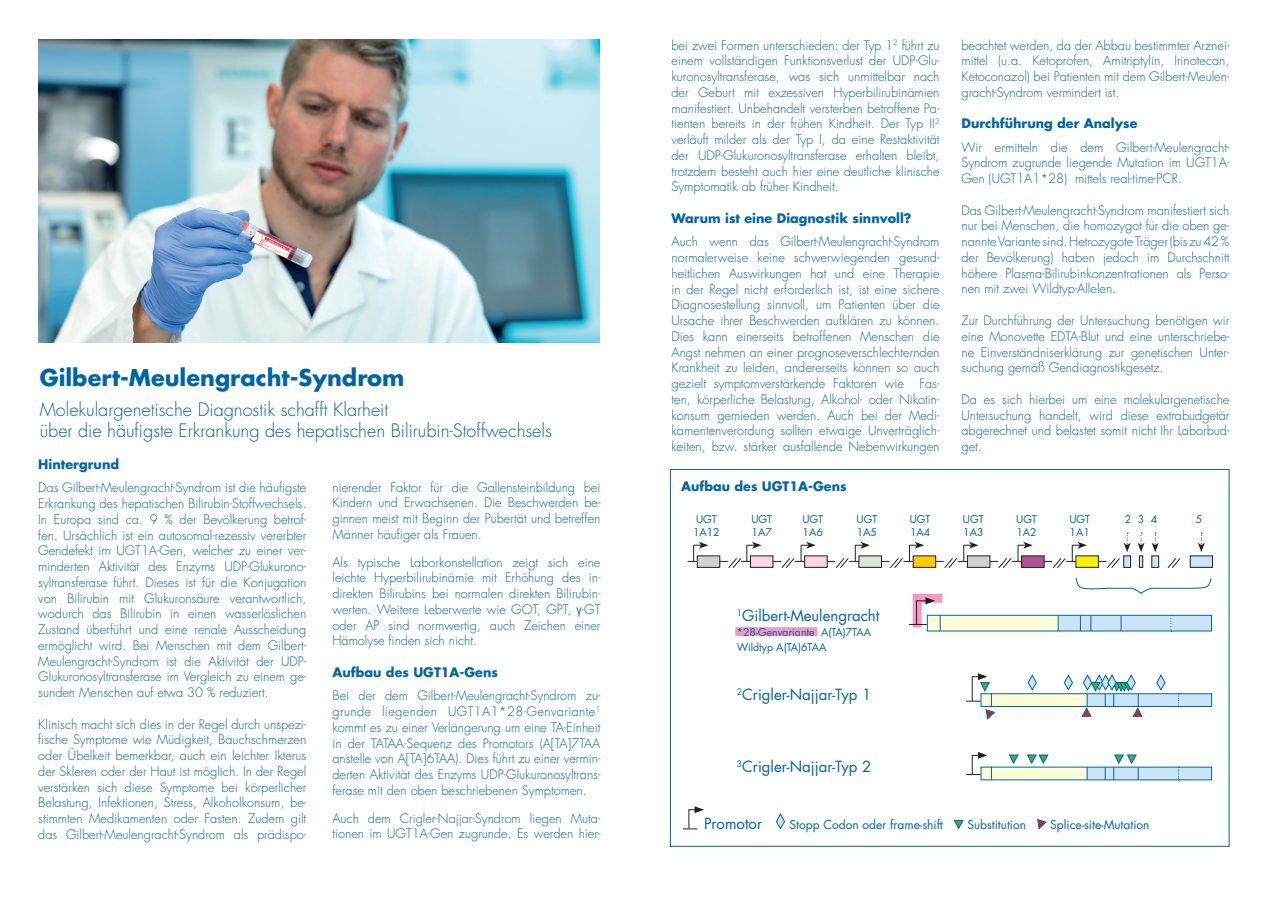
<style>
.page{position:relative;width:1272px;height:902px;background:#fff}
.page>*{position:absolute;margin:0;border:0;box-sizing:border-box;transform-origin:0 0}
.t1{font:700 22.5px "Futura Std";color:#0065a4}
.t2{font:300 18px/21px "Futura Std";color:#0065a4}
.t3{font:15px "Futura Std";color:#0065a4}
.t4{font:300 12.75px/15.8px "Futura Std";color:#0065a4;text-align:justify}
.t5{font:700 12.75px "Futura Std";color:#0065a4}
.t6{font:12px "Futura Std";color:#0065a4}
.t7{font:10.5px/12.6px "Futura Std";color:#0065a4}
.s1{font-family:"Arial Narrow";font-weight:400}
</style>
<div class="page">
<div style="left:735px;top:627px;width:82px;height:9px;background:#f499c2"></div>
<img style="left:38px;top:39px;width:562px;height:303px">
<div style="left:1058px;top:615px;width:153px;height:16px;background:#cbe4f6"></div>
<div style="left:927px;top:615px;width:130px;height:16px;background:#fffbd6"></div>
<div style="left:926px;top:614px;width:285px;height:17px;border:1px solid #0065a4"></div>
<svg style="left:1057px;top:615px;width:1px;height:16px"></svg>
<svg style="left:1079px;top:615px;width:1px;height:16px"></svg>
<svg style="left:1090px;top:615px;width:1px;height:16px"></svg>
<svg style="left:1120px;top:615px;width:1px;height:16px"></svg>
<svg style="left:909px;top:593px;width:42px;height:39px"></svg>
<div style="left:1087px;top:767px;width:124px;height:12px;background:#cbe4f6"></div>
<div style="left:981px;top:767px;width:105px;height:12px;background:#fffbd6"></div>
<svg style="left:1086px;top:767px;width:1px;height:13px"></svg>
<svg style="left:1104px;top:767px;width:1px;height:13px"></svg>
<svg style="left:966px;top:752px;width:26px;height:28px"></svg>
<div style="left:1087px;top:693px;width:124px;height:13px;background:#cbe4f6"></div>
<div style="left:981px;top:693px;width:105px;height:13px;background:#fffbd6"></div>
<div style="left:980px;top:693px;width:231px;height:13px;border:1px solid #0065a4"></div>
<svg style="left:1178px;top:693px;width:1px;height:14px"></svg>
<svg style="left:1008px;top:754px;width:11px;height:10px"></svg>
<svg style="left:1026px;top:754px;width:23px;height:10px"></svg>
<svg style="left:1113px;top:754px;width:25px;height:26px"></svg>
<svg style="left:1027px;top:674px;width:10px;height:17px"></svg>
<svg style="left:1063px;top:674px;width:10px;height:17px"></svg>
<svg style="left:1156px;top:674px;width:9px;height:17px"></svg>
<div style="left:697px;top:556px;width:22px;height:11px;background:#d1d2d4"></div>
<svg style="left:687px;top:542px;width:21px;height:20px"></svg>
<div style="left:750px;top:556px;width:23px;height:11px;background:#fad5e5"></div>
<svg style="left:719px;top:541px;width:42px;height:27px"></svg>
<div style="left:804px;top:556px;width:23px;height:11px;background:#fad5e5"></div>
<svg style="left:772px;top:541px;width:43px;height:27px"></svg>
<div style="left:858px;top:556px;width:23px;height:11px;background:#d8e9d2"></div>
<svg style="left:827px;top:542px;width:43px;height:26px"></svg>
<div style="left:913px;top:556px;width:22px;height:11px;background:#feca0a"></div>
<svg style="left:881px;top:542px;width:43px;height:26px"></svg>
<div style="left:967px;top:556px;width:22px;height:11px;background:#d1d2d4"></div>
<svg style="left:935px;top:541px;width:43px;height:27px"></svg>
<div style="left:1021px;top:556px;width:23px;height:11px;background:#ab549a"></div>
<svg style="left:989px;top:541px;width:43px;height:27px"></svg>
<div style="left:1075px;top:556px;width:23px;height:11px;background:#fff101"></div>
<svg style="left:1043px;top:541px;width:43px;height:27px"></svg>
<div style="left:1151px;top:556px;width:7px;height:11px;background:#cbe4f6"></div>
<div style="left:1151px;top:555px;width:7px;height:12px;border:1px solid #231f20"></div>
<div style="left:1190px;top:556px;width:22px;height:11px;background:#cbe4f6"></div>
<svg style="left:1167px;top:558px;width:14px;height:10px"></svg>
<svg style="left:1098px;top:532px;width:32px;height:36px"></svg>
<svg style="left:1137px;top:532px;width:7px;height:35px"></svg>
<svg style="left:1152px;top:532px;width:6px;height:20px"></svg>
<svg style="left:1198px;top:532px;width:6px;height:20px"></svg>
<svg style="left:682px;top:806px;width:22px;height:23px"></svg>
<svg style="left:775px;top:813px;width:10px;height:16px"></svg>
<svg style="left:953px;top:819px;width:11px;height:11px"></svg>
<svg style="left:1037px;top:819px;width:10px;height:11px"></svg>
<svg style="left:966px;top:673px;width:29px;height:47px"></svg>
<svg style="left:1080px;top:674px;width:62px;height:43px"></svg>
<svg style="left:1075px;top:577px;width:136px;height:17px"></svg>
<h1 class="t1" style="left:40px;top:362px;width:366px">Gilbert-Meulengracht-Syndrom</h1>
<h2 class="t2" style="left:40px;top:399px;width:513px">Molekulargenetische Diagnostik schafft Klarheit<br>über die häufigste Erkrankung des hepatischen Bilirubin-Stoffwechsels</h2>
<p class="t5" style="left:38px;top:455px;width:82px">Hintergrund</p>
<p class="t4" style="left:38px;top:480px;width:269px">Das Gilbert-Meulengracht-Syndrom ist die häufigste Erkrankung des hepatischen Bilirubin-Stoffwechsels.<br>In Europa sind ca. 9 % der Bevölkerung betrof&shy;fen. Ursächlich ist ein autosomal-rezessiv vererbter Gendefekt im UGT1A-Gen, welcher zu einer ver&shy;minderten Aktivität des Enzyms UDP-Glukurono&shy;syltransferase führt. Dieses ist für die Konjugation von Bilirubin mit Glukuronsäure verantwortlich, wodurch das Bilirubin in einen wasserlöslichen Zustand überführt und eine renale Ausscheidung ermöglicht wird. Bei Menschen mit dem Gilbert-Meulengracht-Syndrom ist die Aktivität der UDP-Glukuronosyltransferase im Vergleich zu einem ge&shy;sunden Menschen auf etwa 30 % reduziert.</p>
<p class="t4" style="left:38px;top:716px;width:269px">Klinisch macht sich dies in der Regel durch unspezi&shy;fische Symptome wie Müdigkeit, Bauchschmerzen oder Übelkeit bemerkbar, auch ein leichter Ikterus der Skleren oder der Haut ist möglich. In der Regel verstärken sich diese Symptome bei körperlicher Belastung, Infektionen, Stress, Alkoholkonsum, be&shy;stimmten Medikamenten oder Fasten. Zudem gilt das Gilbert-Meulengracht-Syndrom als prädispo-</p>
<p class="t4" style="left:332px;top:479px;width:269px">nierender Faktor für die Gallensteinbildung bei Kindern und Erwachsenen. Die Beschwerden be&shy;ginnen meist mit Beginn der Pubertät und betreffen Männer häufiger als Frauen.</p>
<p class="t4" style="left:332px;top:554px;width:269px">Als typische Laborkonstellation zeigt sich eine leichte Hyperbilirubinämie mit Erhöhung des in&shy;direkten Bilirubins bei normalen direkten Bilirubin&shy;werten. Weitere Leberwerte wie GOT, GPT, <span class="s1">γ</span>-GT oder AP sind normwertig, auch Zeichen einer Hämolyse finden sich nicht.</p>
<p class="t5" style="left:332px;top:663px;width:167px">Aufbau des UGT1A-Gens</p>
<p class="t4" style="left:332px;top:688px;width:269px">Bei der dem Gilbert-Meulengracht-Syndrom zu&shy;grunde liegenden UGT1A1*28-Genvariante<sup>1 </sup>kommt es zu einer Verlängerung um eine TA-Einheit in der TATAA-Sequenz des Promotors (A[TA]7TAA anstelle von A[TA]6TAA). Dies führt zu einer vermin&shy;derten Aktivität des Enzyms UDP-Glukuronosyltrans&shy;ferase mit den oben beschriebenen Symptomen.</p>
<p class="t4" style="left:332px;top:810px;width:269px">Auch dem Crigler-Najjar-Syndrom liegen Muta&shy;tionen im UGT1A-Gen zugrunde. Es werden hier-</p>
<p class="t4" style="left:671px;top:37px;width:269px">bei zwei Formen unterschieden: der Typ 1<sup>2</sup> führt zu einem vollständigen Funktionsverlust der UDP-Glu&shy;kuronosyltransferase, was sich unmittelbar nach der Geburt mit exzessiven Hyperbilirubinämien manifestiert. Unbehandelt versterben betroffene Pa&shy;tienten bereits in der frühen Kindheit. Der Typ II<sup>3 </sup>verläuft milder als der Typ I, da eine Restaktivität der UDP-Glukuronosyltransferase erhalten bleibt, trotzdem besteht auch hier eine deutliche klinische Symptomatik ab früher Kindheit.</p>
<p class="t5" style="left:671px;top:210px;width:241px">Warum ist eine Diagnostik sinnvoll?</p>
<p class="t4" style="left:671px;top:234px;width:269px">Auch wenn das Gilbert-Meulengracht-Syndrom normalerweise keine schwerwiegenden gesund&shy;heitlichen Auswirkungen hat und eine Therapie in der Regel nicht erforderlich ist, ist eine sichere Diagnosestellung sinnvoll, um Patienten über die Ursache ihrer Beschwerden aufklären zu können.<br>Dies kann einerseits betroffenen Menschen die Angst nehmen an einer prognoseverschlechternden Krankheit zu leiden, andererseits können so auch gezielt symptomverstärkende Faktoren wie Fas&shy;ten, körperliche Belastung, Alkohol- oder Nikotin&shy;konsum gemieden werden. Auch bei der Medi&shy;kamentenverordung sollten etwaige Unverträglich&shy;keiten, bzw. stärker ausfallende Nebenwirkungen</p>
<p class="t4" style="left:961px;top:37px;width:269px">beachtet werden, da der Abbau bestimmter Arznei&shy;mittel (u.a. Ketoprofen, Amitriptylin, Irinotecan, Ketoconazol) bei Patienten mit dem Gilbert-Meulen&shy;gracht-Syndrom vermindert ist.</p>
<p class="t5" style="left:961px;top:115px;width:177px">Durchführung der Analyse</p>
<p class="t4" style="left:961px;top:139px;width:269px">Wir ermitteln die dem Gilbert-Meulengracht-Syndrom zugrunde liegende Mutation im UGT1A-Gen (UGT1A1*28) mittels real-time-PCR.</p>
<p class="t4" style="left:961px;top:202px;width:269px">Das Gilbert-Meulengracht-Syndrom manifestiert sich nur bei Menschen, die homozygot für die oben ge&shy;nannte Variante sind. Hetrozygote Träger (bis zu 42 % der Bevölkerung) haben jedoch im Durchschnitt höhere Plasma-Bilirubinkonzentrationen als Perso&shy;nen mit zwei Wildtyp-Allelen.</p>
<p class="t4" style="left:961px;top:313px;width:269px">Zur Durchführung der Untersuchung benötigen wir eine Monovette EDTA-Blut und eine unterschriebe&shy;ne Einverständniserklärung zur genetischen Unter&shy;suchung gemäß Gendiagnostikgesetz.</p>
<p class="t4" style="left:961px;top:391px;width:269px">Da es sich hierbei um eine molekulargenetische Untersuchung handelt, wird diese extrabudgetär abgerechnet und belastet somit nicht Ihr Laborbud&shy;get.</p>
<p class="t5" style="left:681px;top:478px;width:167px">Aufbau des UGT1A-Gens</p>
<p class="t7" style="left:693px;top:513px;width:28px">UGT<br>1A12</p>
<p class="t7" style="left:751px;top:513px;width:22px">UGT<br>1A7</p>
<p class="t7" style="left:802px;top:513px;width:22px">UGT<br>1A6</p>
<p class="t7" style="left:856px;top:513px;width:22px">UGT<br>1A5</p>
<p class="t7" style="left:909px;top:513px;width:22px">UGT<br>1A4</p>
<p class="t7" style="left:962px;top:513px;width:22px">UGT<br>1A3</p>
<p class="t7" style="left:1016px;top:513px;width:22px">UGT<br>1A2</p>
<p class="t7" style="left:1069px;top:513px;width:22px">UGT<br>1A1</p>
<p class="t7" style="left:1124px;top:513px;width:34px">2 3 4</p>
<p class="t7" style="left:1195px;top:513px;width:8px">5</p>
<p class="t3" style="left:736px;top:605px;width:144px"><sup>1</sup>Gilbert-Meulengracht</p>
<p class="t7" style="left:736px;top:624px;width:136px;line-height:15px">*28-Genvariante A(TA)7TAA<br>Wildtyp A(TA)6TAA</p>
<p class="t3" style="left:736px;top:685px;width:136px"><sup>2</sup>Crigler-Najjar-Typ 1</p>
<p class="t3" style="left:736px;top:756px;width:136px"><sup>3</sup>Crigler-Najjar-Typ 2</p>
<p class="t3" style="left:704px;top:814px;width:60px">Promotor</p>
<p class="t6" style="left:789px;top:817px;width:155px">Stopp Codon oder frame-shift</p>
<p class="t6" style="left:967px;top:817px;width:60px">Substitution</p>
<p class="t6" style="left:1050px;top:817px;width:101px">Splice-site-Mutation</p>
</div>
